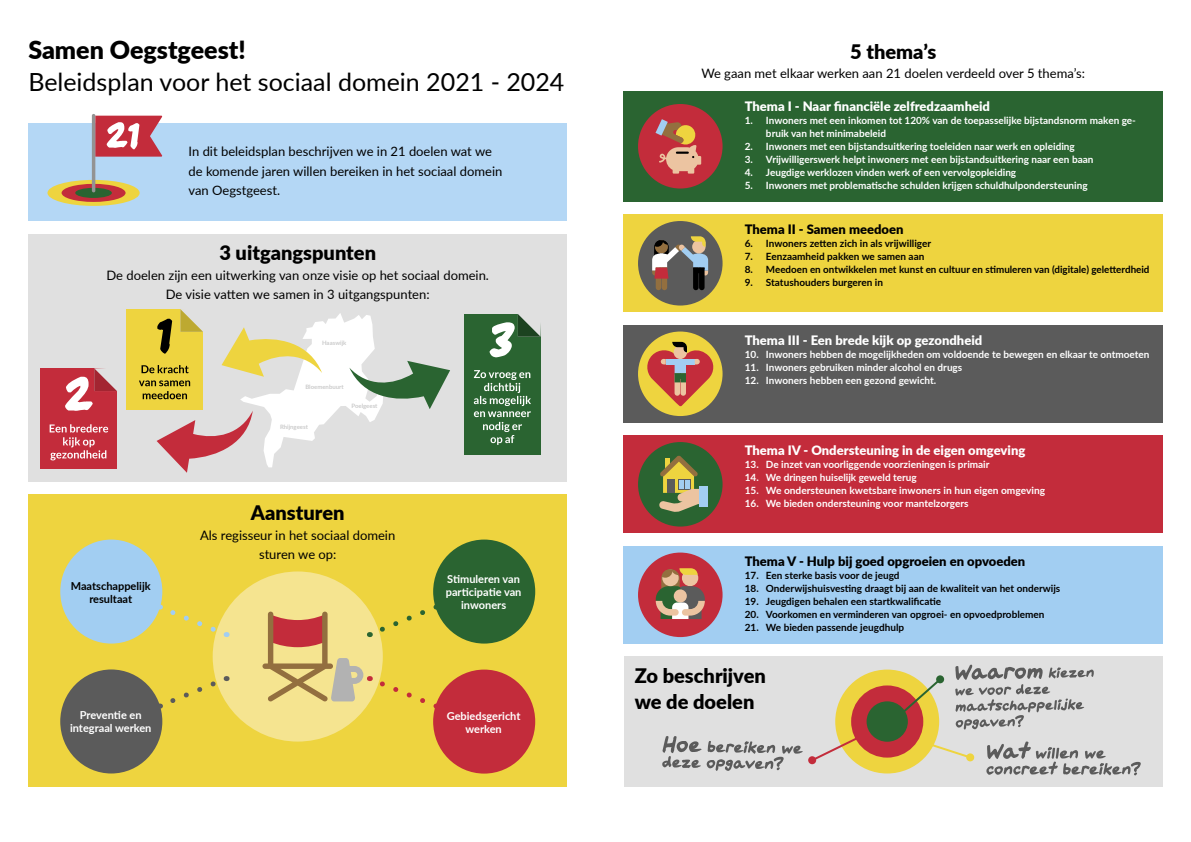
<style>
.page{position:relative;width:1191px;height:842px;background:#fff}
.page>*{position:absolute;margin:0;border:0;box-sizing:border-box;transform-origin:0 0}
.t1{font:25px "Lato";color:#000}
.t2{font:900 25px "Lato";color:#000}
.t3{font:900 20px/26px "Lato";color:#000}
.t4{font:13px/19.5px "Lato";color:#000;text-align:center}
.t5{font:900 13px "Lato";color:#fff}
.t6{font:900 13px "Lato";color:#000}
.t7{font:700 11px/13px "Lato";color:#fff;text-align:center}
.t8{font:700 11px/13px "Lato";color:#000;text-align:center}
.t9{font:700 10px/13px "Lato";color:#fff}
.t10{font:700 10px "Lato";color:#000}
.t11{font:700 6px "Lato";color:#cacaca}
</style>
<div class="page">
<div style="left:624px;top:657px;width:538px;height:130px;background:#e0e0e0"></div>
<div style="left:732px;top:91px;width:430px;height:111px;background:#2a6431"></div>
<div style="left:732px;top:214px;width:430px;height:98px;background:#eed43f"></div>
<div style="left:732px;top:325px;width:430px;height:97px;background:#5b5b5b"></div>
<div style="left:732px;top:436px;width:430px;height:97px;background:#c32c3b"></div>
<div style="left:732px;top:546px;width:430px;height:98px;background:#a2cef2"></div>
<svg style="left:955px;top:665px;width:138px;height:65px"></svg>
<svg style="left:986px;top:741px;width:154px;height:34px"></svg>
<svg style="left:662px;top:736px;width:141px;height:35px"></svg>
<div style="left:835px;top:669px;width:104px;height:104px;background:#eed43f;border-radius:50%"></div>
<div style="left:851px;top:685px;width:72px;height:73px;background:#c32c3b;border-radius:50%"></div>
<div style="left:866px;top:701px;width:42px;height:41px;background:#2a6431;border-radius:50%"></div>
<svg style="left:894px;top:676px;width:49px;height:44px"></svg>
<div style="left:936px;top:675px;width:8px;height:8px;background:#2a6431;border-radius:50%"></div>
<svg style="left:917px;top:739px;width:50px;height:21px"></svg>
<div style="left:966px;top:753px;width:8px;height:8px;background:#eed43f;border-radius:50%"></div>
<svg style="left:814px;top:734px;width:49px;height:29px"></svg>
<div style="left:808px;top:756px;width:8px;height:8px;background:#c32c3b;border-radius:50%"></div>
<div style="left:624px;top:91px;width:108px;height:111px;background:#2a6431"></div>
<div style="left:624px;top:214px;width:108px;height:98px;background:#eed43f"></div>
<div style="left:624px;top:325px;width:108px;height:97px;background:#5b5b5b"></div>
<div style="left:624px;top:436px;width:108px;height:97px;background:#c32c3b"></div>
<div style="left:624px;top:546px;width:108px;height:98px;background:#a2cef2"></div>
<div style="left:28px;top:124px;width:539px;height:97px;background:#b4d7f5"></div>
<div style="left:28px;top:234px;width:539px;height:247px;background:#e0e0e0"></div>
<div style="left:28px;top:494px;width:539px;height:293px;background:#eed43f"></div>
<div style="left:213px;top:571px;width:170px;height:170px;background:#f5e490;border-radius:50%"></div>
<div style="left:60px;top:540px;width:102px;height:104px;background:#a2cef2;border-radius:50%"></div>
<div style="left:433px;top:540px;width:102px;height:104px;background:#2a6431;border-radius:50%"></div>
<div style="left:60px;top:669px;width:102px;height:104px;background:#5b5b5b;border-radius:50%"></div>
<div style="left:433px;top:670px;width:102px;height:104px;background:#c32c3b;border-radius:50%"></div>
<svg style="left:262px;top:612px;width:101px;height:90px"></svg>
<svg style="left:170px;top:610px;width:57px;height:27px"></svg>
<svg style="left:369px;top:610px;width:57px;height:28px"></svg>
<svg style="left:170px;top:675px;width:57px;height:29px"></svg>
<svg style="left:369px;top:675px;width:57px;height:28px"></svg>
<div style="left:464px;top:314px;width:76px;height:141px;background:#2a6431"></div>
<div style="left:126px;top:309px;width:77px;height:101px;background:#eed43f"></div>
<div style="left:40px;top:368px;width:77px;height:101px;background:#c32c3b"></div>
<div style="left:47px;top:180px;width:93px;height:26px;background:#eed43f;border-radius:50%"></div>
<div style="left:62px;top:184px;width:64px;height:18px;background:#c32c3b;border-radius:50%"></div>
<div style="left:75px;top:188px;width:37px;height:10px;background:#2a6431;border-radius:50%"></div>
<svg style="left:92px;top:114px;width:70px;height:78px"></svg>
<svg style="left:474px;top:370px;width:57px;height:75px"></svg>
<svg style="left:489px;top:314px;width:52px;height:43px"></svg>
<svg style="left:139px;top:309px;width:311px;height:164px"></svg>
<svg style="left:50px;top:424px;width:58px;height:36px"></svg>
<svg style="left:65px;top:368px;width:52px;height:43px"></svg>
<div style="left:638px;top:104px;width:84px;height:85px;background:#c32c3b;border-radius:50%"></div>
<svg style="left:655px;top:119px;width:46px;height:55px"></svg>
<div style="left:638px;top:221px;width:84px;height:85px;background:#5b5b5b;border-radius:50%"></div>
<svg style="left:652px;top:236px;width:56px;height:54px"></svg>
<div style="left:638px;top:442px;width:84px;height:85px;background:#2a6431;border-radius:50%"></div>
<svg style="left:659px;top:455px;width:43px;height:57px"></svg>
<div style="left:699px;top:486px;width:8px;height:20px;background:#a2cef2"></div>
<div style="left:638px;top:553px;width:84px;height:84px;background:#c32c3b;border-radius:50%"></div>
<svg style="left:656px;top:568px;width:49px;height:51px"></svg>
<div style="left:638px;top:332px;width:84px;height:84px;background:#eed43f;border-radius:50%"></div>
<svg style="left:645px;top:342px;width:70px;height:64px"></svg>
<h1 class="t2" style="left:28px;top:31px;width:219px">Samen Oegstgeest!</h1>
<h1 class="t1" style="left:28px;top:64px;width:537px">Beleidsplan voor het sociaal domein 2021 - 2024</h1>
<h3 class="t4" style="left:189px;top:141px;width:315px;text-align:left">In dit beleidsplan beschrijven we in 21 doelen wat we de komende jaren willen bereiken in het sociaal domein van Oegstgeest.</h3>
<h2 class="t3" style="left:219px;top:239px;width:158px">3 uitgangspunten</h2>
<h3 class="t4" style="left:106px;top:264px;width:384px">De doelen zijn een uitwerking van onze visie op het sociaal domein.<br>De visie vatten we samen in 3 uitgangspunten:</h3>
<p class="t11" style="left:322px;top:339px;width:26px">Haaswijk</p>
<p class="t11" style="left:305px;top:383px;width:40px">Bloemenbuurt</p>
<p class="t11" style="left:280px;top:422px;width:30px">Rhijngeest</p>
<p class="t11" style="left:351px;top:402px;width:28px">Poelgeest</p>
<h2 class="t3" style="left:251px;top:499px;width:95px">Aansturen</h2>
<h3 class="t4" style="left:200px;top:524px;width:197px">Als regisseur in het sociaal domein sturen we op:</h3>
<p class="t8" style="left:71px;top:578px;width:81px">Maatschappelijk resultaat</p>
<p class="t7" style="left:446px;top:572px;width:77px">Stimuleren van participatie van inwoners</p>
<p class="t7" style="left:70px;top:708px;width:83px">Preventie en integraal werken</p>
<p class="t7" style="left:447px;top:708px;width:75px">Gebiedsgericht werken</p>
<h2 class="t3" style="left:850px;top:37px;width:88px">5 thema’s</h2>
<h3 class="t4" style="left:701px;top:63px;width:385px">We gaan met elkaar werken aan 21 doelen verdeeld over 5 thema’s:</h3>
<h3 class="t5" style="left:744px;top:96px;width:247px">Thema I - Naar financiële zelfredzaamheid</h3>
<p class="t9" style="left:766px;top:113px;width:371px;text-indent:-21px">1. Inwoners met een inkomen tot 120% van de toepasselijke bijstandsnorm maken ge&shy;bruik van het minimabeleid</p>
<p class="t9" style="left:744px;top:139px;width:331px">2. Inwoners met een bijstandsuitkering toeleiden naar werk en opleiding</p>
<p class="t9" style="left:744px;top:152px;width:350px">3. Vrijwilligerswerk helpt inwoners met een bijstandsuitkering naar een baan</p>
<p class="t9" style="left:744px;top:165px;width:273px">4. Jeugdige werklozen vinden werk of een vervolgopleiding</p>
<p class="t9" style="left:744px;top:178px;width:344px">5. Inwoners met problematische schulden krijgen schuldhulpondersteuning</p>
<h3 class="t6" style="left:744px;top:219px;width:160px">Thema II - Samen meedoen</h3>
<p class="t10" style="left:744px;top:236px;width:188px">6. Inwoners zetten zich in als vrijwilliger</p>
<p class="t10" style="left:744px;top:249px;width:181px">7. Eenzaamheid pakken we samen aan</p>
<p class="t10" style="left:744px;top:262px;width:406px">8. Meedoen en ontwikkelen met kunst en cultuur en stimuleren van (digitale) geletterdheid</p>
<p class="t10" style="left:744px;top:275px;width:140px">9. Statushouders burgeren in</p>
<h3 class="t5" style="left:744px;top:330px;width:239px">Thema III - Een brede kijk op gezondheid</h3>
<p class="t9" style="left:744px;top:347px;width:406px">10. Inwoners hebben de mogelijkheden om voldoende te bewegen en elkaar te ontmoeten</p>
<p class="t9" style="left:744px;top:360px;width:219px">11. Inwoners gebruiken minder alcohol en drugs</p>
<p class="t9" style="left:744px;top:373px;width:193px">12. Inwoners hebben een gezond gewicht.</p>
<h3 class="t5" style="left:744px;top:440px;width:282px">Thema IV - Ondersteuning in de eigen omgeving</h3>
<p class="t9" style="left:744px;top:457px;width:246px">13. De inzet van voorliggende voorzieningen is primair</p>
<p class="t9" style="left:744px;top:470px;width:174px">14. We dringen huiselijk geweld terug</p>
<p class="t9" style="left:744px;top:483px;width:302px">15. We ondersteunen kwetsbare inwoners in hun eigen omgeving</p>
<p class="t9" style="left:744px;top:496px;width:225px">16. We bieden ondersteuning voor mantelzorgers</p>
<h3 class="t6" style="left:744px;top:551px;width:282px">Thema V - Hulp bij goed opgroeien en opvoeden</h3>
<p class="t10" style="left:744px;top:568px;width:156px">17. Een sterke basis voor de jeugd</p>
<p class="t10" style="left:744px;top:581px;width:317px">18. Onderwijshuisvesting draagt bij aan de kwaliteit van het onderwijs</p>
<p class="t10" style="left:744px;top:594px;width:198px">19. Jeugdigen behalen een startkwalificatie</p>
<p class="t10" style="left:744px;top:607px;width:301px">20. Voorkomen en verminderen van opgroei- en opvoedproblemen</p>
<p class="t10" style="left:744px;top:620px;width:161px">21. We bieden passende jeugdhulp</p>
<h2 class="t3" style="left:634px;top:661px;width:133px">Zo beschrijven we de doelen</h2>
</div>
